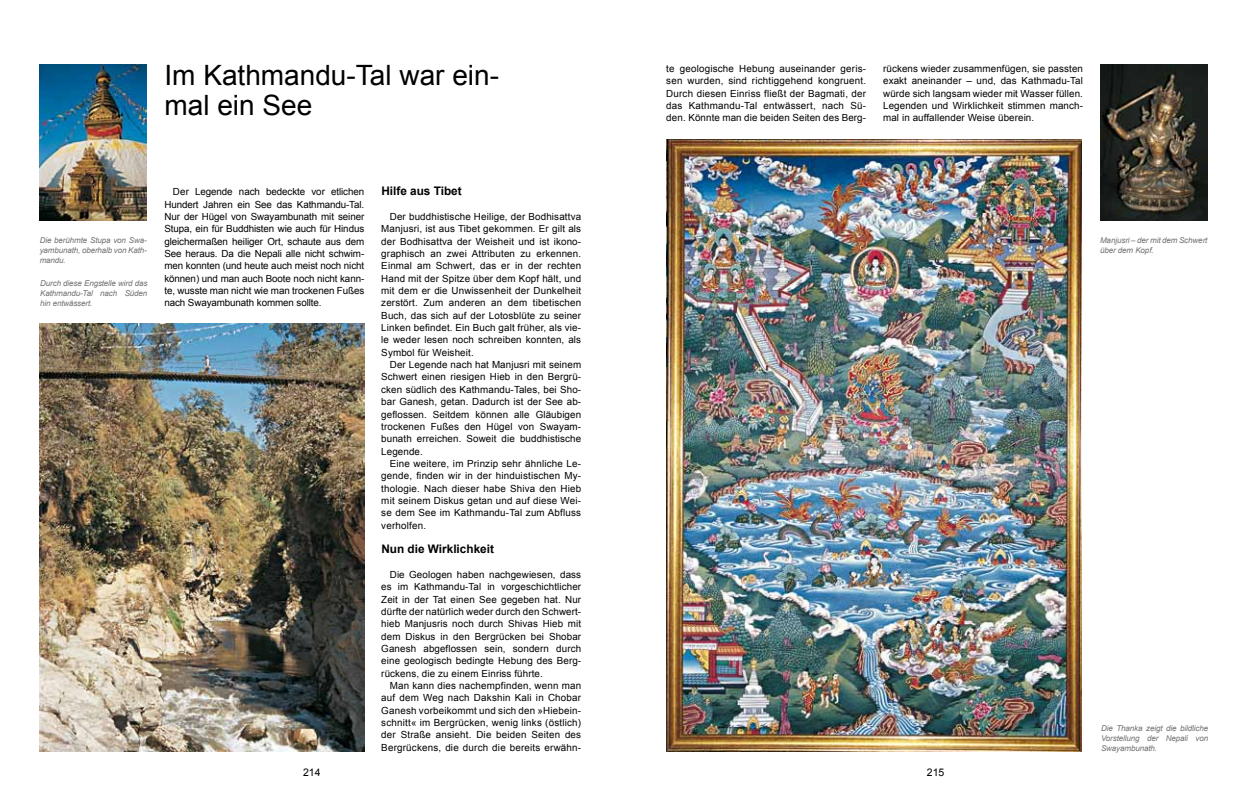
<style>
.page{position:relative;width:1256px;height:811px;background:#fff}
.page>*{position:absolute;margin:0;border:0;box-sizing:border-box;transform-origin:0 0}
.t1{font:28px/30px "Arial";color:#000}
.t2{font:700 11.8px "Arial";color:#000}
.t3{font:10.5px "Arial";color:#000}
.t4{font:9.8px/12.3px "Arial";letter-spacing:.01em;color:#000;text-align:justify}
.t5{font:italic 8px/10px "Arial";letter-spacing:-.015em;color:#707172;text-align:justify}
</style>
<div class="page">
<img style="left:40px;top:323px;width:324px;height:428px">
<img style="left:40px;top:64px;width:107px;height:156px">
<img style="left:666px;top:139px;width:415px;height:612px">
<img style="left:1100px;top:64px;width:107px;height:156px">
<h1 class="t1" style="left:164px;top:60px;width:336px">Im Kathmandu-Tal war ein&shy;mal ein See</h1>
<p class="t4" style="left:666px;top:62px;width:201px">te geologische Hebung auseinander geris&shy;sen wurden, sind richtiggehend kongruent.<br>Durch diesen Einriss fließt der Bagmati, der das Kathmandu-Tal entwässert, nach Sü&shy;den. Könnte man die beiden Seiten des Berg-</p>
<p class="t4" style="left:883px;top:62px;width:201px">rückens wieder zusammenfügen, sie passten exakt aneinander – und, das Kathmadu-Tal würde sich langsam wieder mit Wasser füllen.<br>Legenden und Wirklichkeit stimmen manch&shy;mal in auffallender Weise überein.</p>
<p class="t4" style="left:164px;top:186px;width:201px;text-indent:9px">Der Legende nach bedeckte vor etlichen Hundert Jahren ein See das Kathmandu-Tal.<br>Nur der Hügel von Swayambunath mit seiner Stupa, ein für Buddhisten wie auch für Hindus gleichermaßen heiliger Ort, schaute aus dem See heraus. Da die Nepali alle nicht schwim&shy;men konnten (und heute auch meist noch nicht können) und man auch Boote noch nicht kann&shy;te, wusste man nicht wie man trockenen Fußes nach Swayambunath kommen sollte.</p>
<p class="t2" style="left:381px;top:183px;width:82px">Hilfe aus Tibet</p>
<p class="t4" style="left:381px;top:210px;width:201px;text-indent:9px">Der buddhistische Heilige, der Bodhisattva Manjusri, ist aus Tibet gekommen. Er gilt als der Bodhisattva der Weisheit und ist ikono&shy;graphisch an zwei Attributen zu erkennen.<br>Einmal am Schwert, das er in der rechten Hand mit der Spitze über dem Kopf hält, und mit dem er die Unwissenheit der Dunkelheit zerstört. Zum anderen an dem tibetischen Buch, das sich auf der Lotosblüte zu seiner Linken befindet. Ein Buch galt früher, als vie&shy;le weder lesen noch schreiben konnten, als Symbol für Weisheit.</p>
<p class="t4" style="left:381px;top:359px;width:201px;text-indent:9px">Der Legende nach hat Manjusri mit seinem Schwert einen riesigen Hieb in den Bergrü&shy;cken südlich des Kathmandu-Tales, bei Sho&shy;bar Ganesh, getan. Dadurch ist der See ab&shy;geflossen. Seitdem können alle Gläubigen trockenen Fußes den Hügel von Swayam&shy;bunath erreichen. Soweit die buddhistische Legende.</p>
<p class="t4" style="left:381px;top:457px;width:201px;text-indent:9px">Eine weitere, im Prinzip sehr ähnliche Le&shy;gende, finden wir in der hinduistischen My&shy;thologie. Nach dieser habe Shiva den Hieb mit seinem Diskus getan und auf diese Wei&shy;se dem See im Kathmandu-Tal zum Abfluss verholfen.</p>
<p class="t2" style="left:381px;top:541px;width:114px">Nun die Wirklichkeit</p>
<p class="t4" style="left:381px;top:568px;width:201px;text-indent:9px">Die Geologen haben nachgewiesen, dass es im Kathmandu-Tal in vorgeschichtlicher Zeit in der Tat einen See gegeben hat. Nur dürfte der natürlich weder durch den Schwert&shy;hieb Manjusris noch durch Shivas Hieb mit dem Diskus in den Bergrücken bei Shobar Ganesh abgeflossen sein, sondern durch eine geologisch bedingte Hebung des Berg&shy;rückens, die zu einem Einriss führte.</p>
<p class="t4" style="left:381px;top:679px;width:201px;text-indent:9px">Man kann dies nachempfinden, wenn man auf dem Weg nach Dakshin Kali in Chobar Ganesh vorbeikommt und sich den »Hiebein&shy;schnitt« im Bergrücken, wenig links (östlich) der Straße ansieht. Die beiden Seiten des Bergrückens, die durch die bereits erwähn-</p>
<p class="t5" style="left:40px;top:236px;width:109px">Die berühmte Stupa von Swa&shy;yambunath, oberhalb von Kath&shy;mandu.</p>
<p class="t5" style="left:1100px;top:236px;width:109px">Manjusri – der mit dem Schwert über dem Kopf.</p>
<p class="t5" style="left:40px;top:279px;width:109px">Durch diese Engstelle wird das Kathmandu-Tal nach Süden hin entwässert.</p>
<p class="t5" style="left:1101px;top:723px;width:109px">Die Thanka zeigt die bildliche Vorstellung der Nepali von Swayambunath.</p>
<p class="t3" style="left:303px;top:765px;width:19px">214</p>
<p class="t3" style="left:927px;top:765px;width:19px">215</p>
</div>
